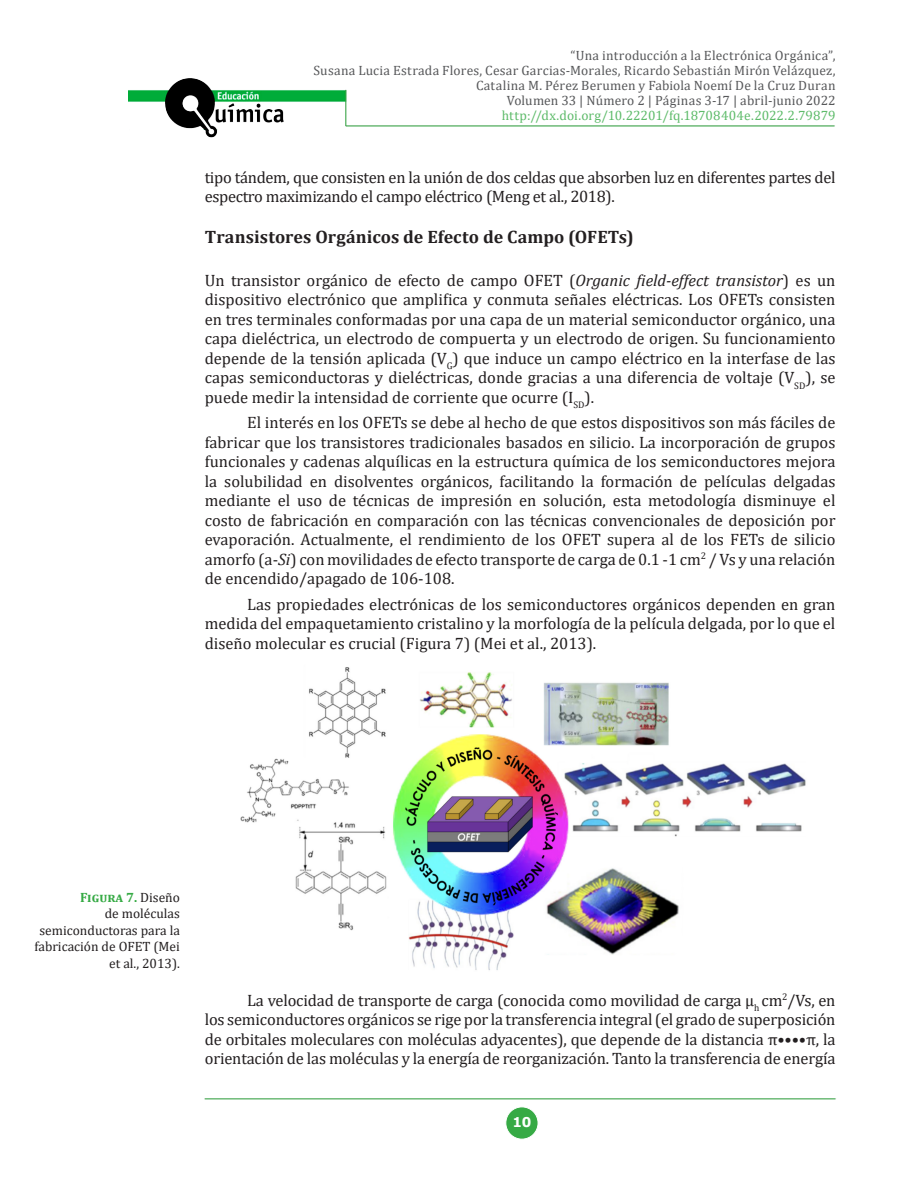
<style>
.page{position:relative;width:918px;height:1188px;background:#fff}
.page>*{position:absolute;margin:0;border:0;box-sizing:border-box;transform-origin:0 0}
.Subtitulo{font:700 18px "Cambria";letter-spacing:.005em;color:#231f20}
.P-San{font:16.5px/19.5px "Cambria";letter-spacing:-.015em;color:#231f20;text-align:justify}
.P-SinSan{font:16.5px/19.5px "Cambria";color:#231f20;text-align:justify}
.t1{font:13.5px/15px "Cambria";letter-spacing:.015em;color:#57585a;text-align:right}
.PieImg{font:13.5px/16.5px "Cambria";color:#231f20;text-align:right}
.t2{font:13.5px "Cambria";color:#5ebb6a}
.t3{font:700 13.5px "Verdana";color:#fff}
.s1{font-style:italic}
.s2{font-weight:700;color:#36aa45}
</style>
<div class="page">
<img style="left:128px;top:78px;width:217px;height:59px">
<hr style="left:345px;top:125px;width:491px;height:2px;background:#85c38d">
<hr style="left:346px;top:126px;width:489px;height:1px;background:#36aa45">
<hr style="left:345px;top:89px;width:2px;height:38px;background:#231f20;opacity:.44">
<hr style="left:346px;top:90px;width:1px;height:36px;background:#36aa45">
<div style="left:506px;top:1107px;width:32px;height:32px;background:#36aa45;border-radius:50%"></div>
<div style="left:505px;top:1107px;width:33px;height:33px;border:1px solid #fff;border-radius:50%"></div>
<hr style="left:204px;top:1098px;width:632px;height:2px;background:#76be7f">
<hr style="left:205px;top:1099px;width:631px;height:1px;background:#36aa45">
<img style="left:240px;top:667px;width:566px;height:303px">
<p class="t1" style="left:314px;top:48px;width:524px">“Una introducción a la Electrónica Orgánica”,<br>Susana Lucia Estrada Flores, Cesar Garcias-Morales, Ricardo Sebastián Mirón Velázquez, Catalina M. Pérez Berumen y Fabiola Noemí De la Cruz Duran<br>Volumen 33 | Número 2 | Páginas 3-17 | abril-junio 2022</p>
<p class="t2" style="left:502px;top:107px;width:335px">http://dx.doi.org/10.22201/fq.18708404e.2022.2.79879</p>
<p class="P-San" style="left:205px;top:167px;width:632px">tipo tándem, que consisten en la unión de dos celdas que absorben luz en diferentes partes del espectro maximizando el campo eléctrico (Meng et al., 2018).</p>
<p class="Subtitulo" style="left:205px;top:225px;width:430px">Transistores Orgánicos de Efecto de Campo (OFETs)</p>
<p class="P-SinSan" style="left:205px;top:270px;width:632px">Un transistor orgánico de efecto de campo OFET (<span class="s1">Organic field-effect transistor</span>) es un dispositivo electrónico que amplifica y conmuta señales eléctricas. Los OFETs consisten en tres terminales conformadas por una capa de un material semiconductor orgánico, una capa dieléctrica, un electrodo de compuerta y un electrodo de origen. Su funcionamiento depende de la tensión aplicada (V<sub>G</sub>) que induce un campo eléctrico en la interfase de las capas semiconductoras y dieléctricas, donde gracias a una diferencia de voltaje (V<sub>SD</sub>), se puede medir la intensidad de corriente que ocurre (I<sub>SD</sub>).</p>
<p class="P-San" style="left:205px;top:413px;width:632px;text-indent:43px">El interés en los OFETs se debe al hecho de que estos dispositivos son más fáciles de fabricar que los transistores tradicionales basados en silicio. La incorporación de grupos funcionales y cadenas alquílicas en la estructura química de los semiconductores mejora la solubilidad en disolventes orgánicos, facilitando la formación de películas delgadas mediante el uso de técnicas de impresión en solución, esta metodología disminuye el costo de fabricación en comparación con las técnicas convencionales de deposición por evaporación. Actualmente, el rendimiento de los OFET supera al de los FETs de silicio amorfo (a-<span class="s1">Si</span>) con movilidades de efecto transporte de carga de 0.1 -1 cm<sup>2</sup> / Vs y una relación de encendido/apagado de 106-108.</p>
<p class="P-San" style="left:205px;top:594px;width:632px;text-indent:43px">Las propiedades electrónicas de los semiconductores orgánicos dependen en gran medida del empaquetamiento cristalino y la morfología de la película delgada, por lo que el diseño molecular es crucial (Figura 7) (Mei et al., 2013).</p>
<p class="PieImg" style="left:34px;top:889px;width:147px"><span class="s2">Figura 7.</span> Diseño<br>de moléculas semiconductoras para la fabricación de OFET (Mei et al., 2013).</p>
<p class="P-San" style="left:205px;top:990px;width:632px;text-indent:43px">La velocidad de transporte de carga (conocida como movilidad de carga µ<sub>h</sub> cm<sup>2</sup>/Vs, en los semiconductores orgánicos se rige por la transferencia integral (el grado de superposición de orbitales moleculares con moléculas adyacentes), que depende de la distancia π••••π, la orientación de las moléculas y la energía de reorganización. Tanto la transferencia de energía</p>
<p class="t3" style="left:513px;top:1113px;width:20px">10</p>
</div>
